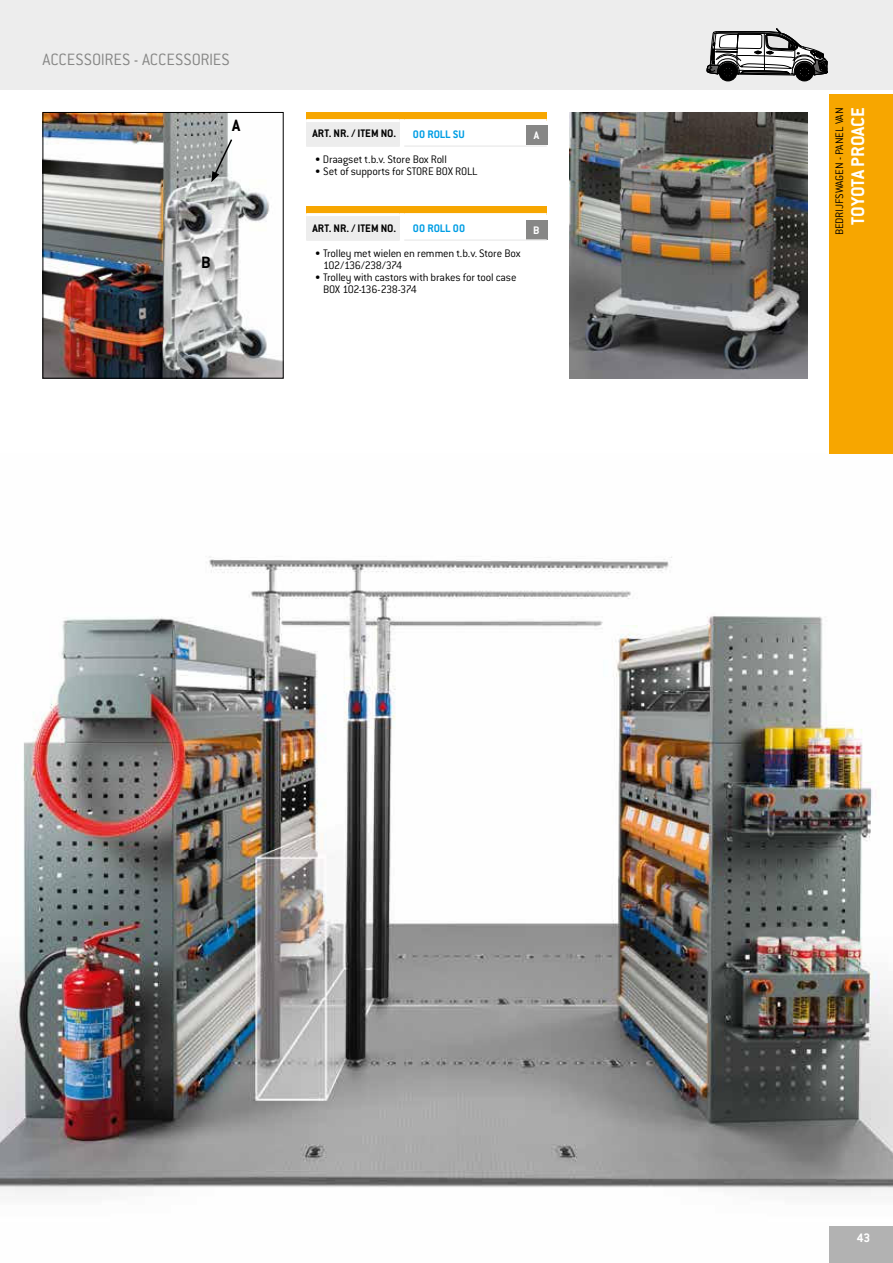
<style>
.page{position:relative;width:893px;height:1263px;background:#fff}
.page>*{position:absolute;margin:0;border:0;box-sizing:border-box;transform-origin:0 0}
.t1{font:700 20.25px "Conduit ITC Pro";color:#fff}
.t2{font:300 18px "Conduit ITC Pro";color:#878786}
.t3{font:700 18px "Conduit ITC Pro";color:#000}
.t4{font:700 13.5px "Conduit ITC Pro";color:#fff}
.t5{font:300 12px/12px "Conduit ITC Pro";letter-spacing:-.015em;color:#000}
.t6{font:700 12px "Conduit ITC Pro";color:#000}
.t7{font:700 12px "Conduit ITC Pro";color:#009ee4}
.t8{font:700 12px "Conduit ITC Pro";color:#fff}
</style>
<div class="page">
<img style="left:0;top:556px;width:893px;height:639px">
<div style="left:0;top:0;width:893px;height:90px;background:#ededed"></div>
<div style="left:829px;top:1226px;width:64px;height:37px;background:#b2b2b2"></div>
<div style="left:829px;top:94px;width:64px;height:360px;background:#f7a600"></div>
<div style="left:719px;top:63px;width:18px;height:18px;background:#000;border-radius:50%"></div>
<div style="left:719px;top:63px;width:18px;height:18px;border:1px solid #000;border-radius:50%"></div>
<div style="left:720px;top:64px;width:16px;height:16px;border:1px solid #000;border-radius:50%"></div>
<div style="left:722px;top:66px;width:12px;height:12px;border:1px solid #000;border-radius:50%"></div>
<div style="left:795px;top:63px;width:18px;height:18px;background:#000;border-radius:50%"></div>
<div style="left:795px;top:63px;width:18px;height:18px;border:1px solid #000;border-radius:50%"></div>
<div style="left:796px;top:64px;width:16px;height:16px;border:1px solid #000;border-radius:50%"></div>
<div style="left:799px;top:66px;width:11px;height:12px;border:1px solid #000;border-radius:50%"></div>
<svg style="left:707px;top:29px;width:121px;height:48px"></svg>
<img style="left:45px;top:114px;width:237px;height:263px">
<div style="left:43px;top:112px;width:241px;height:267px;border:1px solid #000"></div>
<svg style="left:211px;top:138px;width:23px;height:44px"></svg>
<img style="left:570px;top:112px;width:238px;height:267px">
<div style="left:526px;top:126px;width:21px;height:19px;background:#878786"></div>
<div style="left:526px;top:220px;width:21px;height:19px;background:#878786"></div>
<div style="left:306px;top:112px;width:241px;height:9px;background:#f7a600"></div>
<div style="left:306px;top:121px;width:94px;height:25px;background:#ededed"></div>
<hr style="left:306px;top:145px;width:94px;height:2px;background:#ededed">
<hr style="left:404px;top:145px;width:143px;height:2px;background:#ededed">
<hr style="left:306px;top:119px;width:94px;height:3px;background:#fff">
<hr style="left:404px;top:119px;width:143px;height:3px;background:#fff">
<div style="left:306px;top:206px;width:241px;height:9px;background:#f7a600"></div>
<div style="left:306px;top:215px;width:94px;height:25px;background:#ededed"></div>
<hr style="left:306px;top:239px;width:94px;height:2px;background:#ededed">
<hr style="left:404px;top:239px;width:143px;height:2px;background:#ededed">
<hr style="left:306px;top:213px;width:94px;height:3px;background:#fff">
<hr style="left:404px;top:213px;width:143px;height:3px;background:#fff">
<h2 class="t2" style="left:43px;top:52px;width:189px">ACCESSOIRES - ACCESSORIES</h2>
<h2 class="t3" style="left:232px;top:118px;width:10px">A</h2>
<h2 class="t3" style="left:201px;top:255px;width:11px">B</h2>
<p class="t6" style="left:313px;top:128px;width:85px">ART. NR. / ITEM NO.</p>
<p class="t5" style="left:315px;top:154px;width:134px">• Draagset t.b.v. Store Box Roll</p>
<p class="t5" style="left:315px;top:166px;width:165px">• Set of supports for STORE BOX ROLL</p>
<p class="t7" style="left:413px;top:129px;width:54px">00 ROLL SU</p>
<p class="t8" style="left:534px;top:131px;width:7px">A</p>
<p class="t6" style="left:313px;top:223px;width:85px">ART. NR. / ITEM NO.</p>
<p class="t5" style="left:323px;top:248px;width:199px;text-indent:-9px">• Trolley met wielen en remmen t.b.v. Store Box<br>102/136/238/374</p>
<p class="t5" style="left:323px;top:272px;width:195px;text-indent:-9px">• Trolley with castors with brakes for tool case<br>BOX 102-136-238-374</p>
<p class="t7" style="left:413px;top:223px;width:54px">00 ROLL 00</p>
<p class="t8" style="left:533px;top:225px;width:8px">B</p>
<h1 class="t1" style="left:849px;top:225px;width:119px;rotate:-90deg">TOYOTA PROACE</h1>
<p class="t5" style="left:834px;top:235px;width:129px;rotate:-90deg">BEDRIJFSWAGEN - PANEL VAN</p>
<p class="t4" style="left:857px;top:1232px;width:15px">43</p>
</div>
